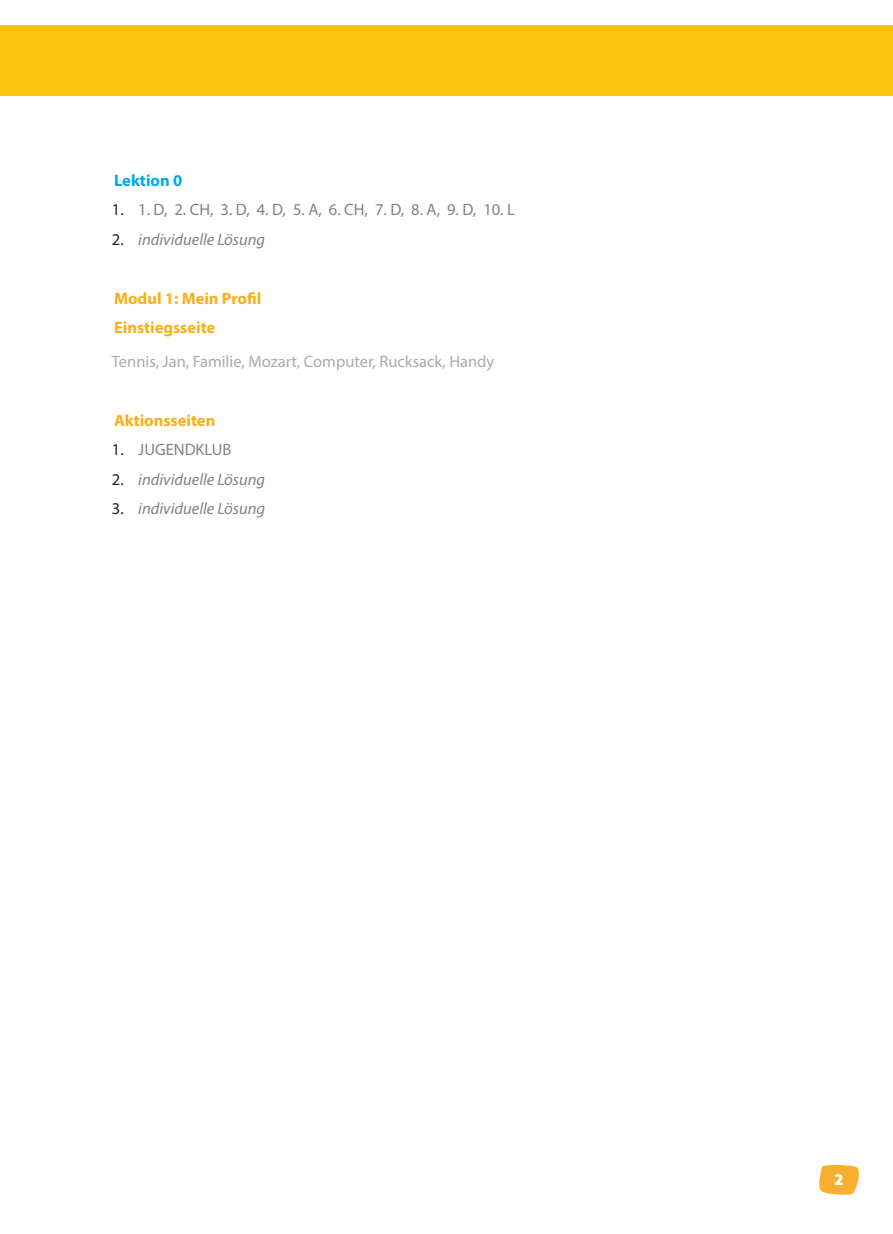
<style>
.page{position:relative;width:893px;height:1234px;background:#fff}
.page>*{position:absolute;margin:0;border:0;box-sizing:border-box;transform-origin:0 0}
.t1{font:italic 16.5px "Myriad Pro";color:#808285}
.t2{font:16.5px "Myriad Pro";color:#808285}
.t3{font:16.5px "Myriad Pro";color:#a8abab}
.t4{font:700 16.5px/29.5px "Myriad Pro";color:#faaf18}
.t5{font:700 16.5px "Myriad Pro";color:#00aae5}
.t6{font:900 16.5px "Myriad Pro";color:#fff}
.s1{color:#231f20}
.s2{font-style:normal;color:#231f20}
</style>
<div class="page">
<svg style="left:819px;top:1165px;width:40px;height:30px"></svg>
<div style="left:0;top:25px;width:893px;height:71px;background:#fec210"></div>
<p class="t5" style="left:114px;top:169px;width:70px">Lektion 0</p>
<p class="t2" style="left:112px;top:199px;width:405px"><span class="s1">1.</span> 1. D, 2. CH, 3. D, 4. D, 5. A, 6. CH, 7. D, 8. A, 9. D, 10. L</p>
<p class="t1" style="left:112px;top:229px;width:155px"><span class="s2">2.</span> individuelle Lösung</p>
<p class="t4" style="left:114px;top:282px;width:149px">Modul 1: Mein Profil<br>Einstiegsseite</p>
<p class="t3" style="left:112px;top:351px;width:384px">Tennis, Jan, Familie, Mozart, Computer, Rucksack, Handy</p>
<p class="t4" style="left:114px;top:405px;width:103px">Aktionsseiten</p>
<p class="t2" style="left:112px;top:439px;width:121px"><span class="s1">1.</span> JUGENDKLUB</p>
<p class="t1" style="left:112px;top:469px;width:155px"><span class="s2">2.</span> individuelle Lösung</p>
<p class="t1" style="left:112px;top:498px;width:155px"><span class="s2">3.</span> individuelle Lösung</p>
<p class="t6" style="left:834px;top:1169px;width:11px">2</p>
</div>
